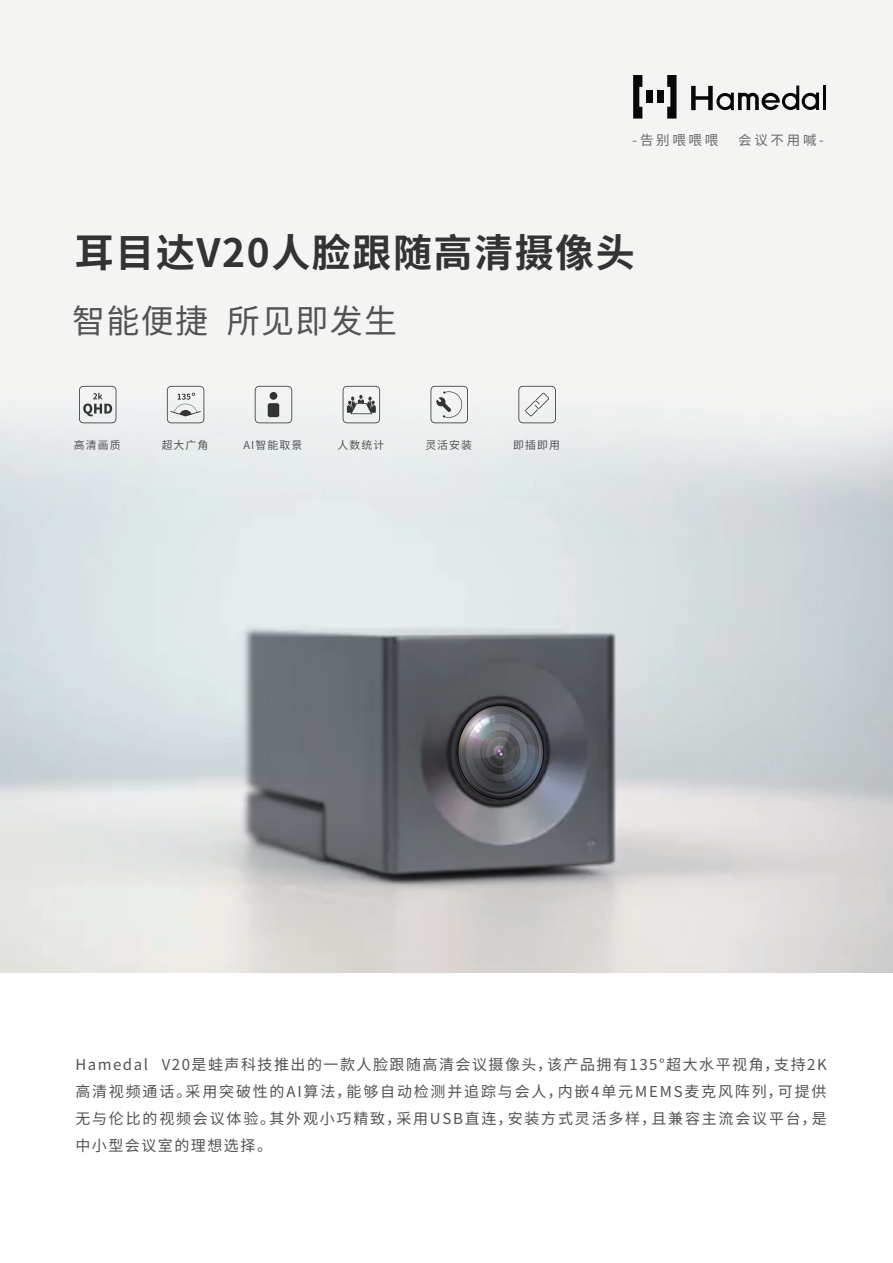
<style>
.page{position:relative;width:893px;height:1263px;background:#fff}
.page>*{position:absolute;margin:0;border:0;box-sizing:border-box;transform-origin:0 0}
.t1{font:700 39px "Source Han Sans CN";letter-spacing:.04em;color:#333334}
.t2{font:33px "Source Han Sans CN";letter-spacing:.04em;color:#515354}
.t3{font:15px/27px "Source Han Sans CN";letter-spacing:.12em;color:#515354;text-align:justify}
.t4{font:13.5px "Source Han Sans CN";letter-spacing:.2em;color:#67696b}
.t5{font:10.8px "Source Han Sans CN";letter-spacing:.1em;color:#515354}
</style>
<div class="page">
<img style="left:0;top:0;width:893px;height:972px">
<div style="left:646px;top:90px;width:6px;height:13px;background:#080707"></div>
<svg style="left:633px;top:75px;width:9px;height:44px"></svg>
<svg style="left:667px;top:75px;width:9px;height:44px"></svg>
<div style="left:657px;top:90px;width:6px;height:13px;background:#080707"></div>
<svg style="left:691px;top:86px;width:128px;height:24px"></svg>
<hr style="left:823px;top:86px;width:3px;height:24px;background:#080707">
<svg style="left:79px;top:386px;width:37px;height:37px"></svg>
<svg style="left:167px;top:386px;width:37px;height:37px"></svg>
<svg style="left:255px;top:386px;width:37px;height:37px"></svg>
<svg style="left:343px;top:386px;width:37px;height:37px"></svg>
<svg style="left:431px;top:386px;width:37px;height:37px"></svg>
<svg style="left:518px;top:386px;width:38px;height:37px"></svg>
<p class="t4" style="left:633px;top:132px;width:87px">-告别喂喂喂</p>
<p class="t4" style="left:738px;top:132px;width:87px">会议不用喊-</p>
<h1 class="t1" style="left:75px;top:231px;width:561px">耳目达V20人脸跟随高清摄像头</h1>
<h2 class="t2" style="left:72px;top:302px;width:326px">智能便捷 所见即发生</h2>
<p class="t5" style="left:74px;top:439px;width:48px">高清画质</p>
<p class="t5" style="left:162px;top:439px;width:48px">超大广角</p>
<p class="t5" style="left:244px;top:439px;width:60px">AI智能取景</p>
<p class="t5" style="left:337px;top:439px;width:48px">人数统计</p>
<p class="t5" style="left:425px;top:439px;width:48px">灵活安装</p>
<p class="t5" style="left:513px;top:439px;width:48px">即插即用</p>
<p class="t3" style="left:75px;top:1051px;width:753px">Hamedal V20是蛙声科技推出的一款人脸跟随高清会议摄像头，该产品拥有135°超大水平视角，支持2K高清视频通话。采用突破性的AI算法，能够自动检测并追踪与会人，内嵌4单元MEMS麦克风阵列，可提供无与伦比的视频会议体验。其外观小巧精致，采用USB直连，安装方式灵活多样，且兼容主流会议平台，是中小型会议室的理想选择。</p>
</div>
